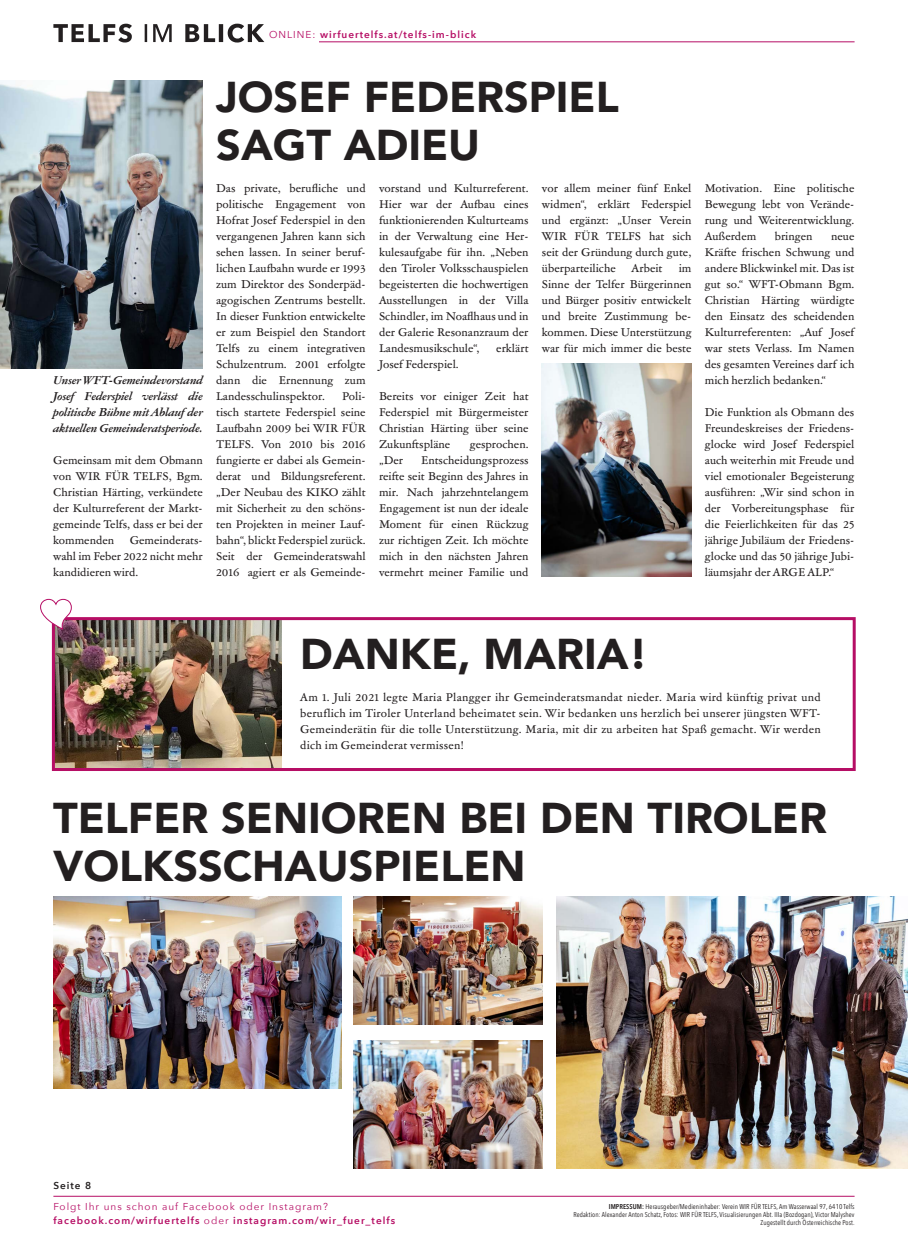
<style>
.page{position:relative;width:908px;height:1248px;background:#fff}
.page>*{position:absolute;margin:0;border:0;box-sizing:border-box;transform-origin:0 0}
.H1_new{font:900 43px/48px "Avenir";color:#231f20}
.Fliesstext{font:11px/16px "Garamond ATF Text";color:#231f20;text-align:justify}
.Fliesstext-2{font:italic 700 11px/16px "Garamond ATF Text";color:#231f20;text-align:justify}
.H_fliesstext{font:600 10px "Avenir Next";letter-spacing:.1em;color:#b60e65}
.H_fliesstext-2{font:10px "Avenir Next";letter-spacing:.1em;color:#b60e65}
.H_fliesstext-3{font:600 10px "Avenir Next";letter-spacing:.1em;color:#231f20}
.H_fliesstext_neu{font:7px "Avenir Next Condensed";letter-spacing:.01em;color:#231f20}
.s1{font-weight:400}
.s2{font-weight:600}
</style>
<div class="page">
<img style="left:53px;top:896px;width:288px;height:192px">
<img style="left:353px;top:896px;width:189px;height:128px">
<img style="left:353px;top:1040px;width:189px;height:128px">
<img style="left:556px;top:896px;width:351px;height:272px">
<img style="left:56px;top:621px;width:225px;height:146px">
<div style="left:52px;top:617px;width:803px;height:154px;border:3px solid #b60e65"></div>
<svg style="left:40px;top:598px;width:32px;height:32px"></svg>
<img style="left:0;top:80px;width:203px;height:288px">
<img style="left:541px;top:363px;width:150px;height:213px">
<svg style="left:53px;top:24px;width:211px;height:19px"></svg>
<hr style="left:319px;top:41px;width:535px;height:1px;background:#b60e65">
<hr style="left:53px;top:1195px;width:801px;height:1px;background:#b60e65">
<p class="H_fliesstext" style="left:269px;top:26px;width:208px"><span class="s1">ONLINE:</span> wirfuertelfs.at/telfs-im-blick</p>
<p class="Fliesstext-2" style="left:53px;top:372px;width:151px">Unser WFT-Gemeindevorstand Josef Federspiel verlässt die politische Bühne mit Ablauf der aktuellen Gemeinderatsperiode.</p>
<p class="Fliesstext" style="left:53px;top:452px;width:151px">Gemeinsam mit dem Obmann von WIR FÜR TELFS, Bgm.<br>Christian Härting, verkündete der Kulturreferent der Markt&shy;gemeinde Telfs, dass er bei der kommenden</p>
<p class="Fliesstext" style="left:53px;top:532px;width:151px;text-indent:76px">Gemeinderats&shy;wahl im Feber 2022 nicht mehr kandidieren wird.</p>
<p class="H1_new" style="left:216px;top:72px;width:404px">JOSEF FEDERSPIEL<br>SAGT ADIEU</p>
<p class="Fliesstext" style="left:216px;top:180px;width:151px">Das private, berufliche und politische Engagement von Hofrat Josef Federspiel in den vergangenen Jahren kann sich sehen lassen. In seiner beruf&shy;lichen Laufbahn wurde er 1993 zum Direktor des Sonderpäd&shy;agogischen Zentrums bestellt.<br>In dieser Funktion entwickelte er zum Beispiel den Standort Telfs zu einem integrativen Schulzentrum. 2001 erfolgte dann die Ernennung zum Landesschulinspektor.</p>
<p class="Fliesstext" style="left:216px;top:388px;width:151px;text-indent:126px">Poli&shy;tisch startete Federspiel seine Laufbahn 2009 bei WIR FÜR TELFS. Von 2010 bis 2016 fungierte er dabei als Gemein&shy;derat und Bildungsreferent. „Der Neubau des KIKO zählt mit Sicherheit zu den schöns&shy;ten Projekten in meiner Lauf&shy;bahn“, blickt Federspiel zurück.<br>Seit der Gemeinderatswahl 2016 agiert er als Gemeinde-</p>
<p class="Fliesstext" style="left:379px;top:180px;width:151px">vorstand und Kulturreferent.<br>Hier war der Aufbau eines funktionierenden Kulturteams in der Verwaltung eine Her&shy;kulesaufgabe für ihn. „Neben den Tiroler Volksschauspielen begeisterten die hochwertigen Ausstellungen in der Villa Schindler, im Noaflhaus und in der Galerie Resonanzraum der Landesmusikschule“,</p>
<p class="Fliesstext" style="left:496px;top:340px;width:34px">erklärt</p>
<p class="Fliesstext" style="left:379px;top:356px;width:81px">Josef Federspiel.</p>
<p class="Fliesstext" style="left:379px;top:388px;width:151px">Bereits vor einiger Zeit hat Federspiel mit Bürgermeister Christian Härting über seine Zukunftspläne</p>
<p class="Fliesstext" style="left:469px;top:436px;width:60px">gesprochen.</p>
<p class="Fliesstext" style="left:379px;top:452px;width:151px;text-indent:42px">Entscheidungsprozess reifte seit Beginn des Jahres in mir. Nach jahrzehntelangem Engagement ist nun der ideale Moment für einen Rückzug zur richtigen Zeit. Ich möchte mich in den nächsten Jahren vermehrt meiner Familie und</p>
<p class="Fliesstext" style="left:379px;top:452px;width:26px">„Der</p>
<p class="Fliesstext" style="left:541px;top:180px;width:151px">vor allem meiner fünf Enkel widmen“, erklärt Federspiel und ergänzt: „Unser Verein WIR FÜR TELFS hat sich seit der Gründung durch gute, überparteiliche</p>
<p class="Fliesstext" style="left:631px;top:260px;width:32px">Arbeit</p>
<p class="Fliesstext" style="left:541px;top:260px;width:151px;text-indent:137px">im Sinne der Telfer Bürgerinnen und Bürger positiv entwickelt und breite Zustimmung be&shy;kommen. Diese Unterstützung war für mich immer die beste</p>
<p class="Fliesstext" style="left:704px;top:180px;width:151px">Motivation. Eine politische Bewegung lebt von Verände&shy;rung und Weiterentwicklung.<br>Außerdem</p>
<p class="Fliesstext" style="left:774px;top:228px;width:39px">bringen</p>
<p class="Fliesstext" style="left:704px;top:228px;width:151px;text-indent:126px">neue Kräfte frischen Schwung und andere Blickwinkel mit. Das ist gut so.“ WFT-Obmann Bgm.<br>Christian Härting würdigte den Einsatz des scheidenden Kulturreferenten: „Auf Josef war stets Verlass. Im Namen des gesamten Vereines darf ich mich herzlich bedanken.“</p>
<p class="Fliesstext" style="left:704px;top:404px;width:151px">Die Funktion als Obmann des Freundeskreises der Friedens&shy;glocke wird Josef Federspiel auch weiterhin mit Freude und viel emotionaler Begeisterung ausführen: „Wir sind schon in der Vorbereitungsphase für die Feierlichkeiten für das 25 jährige Jubiläum der Friedens&shy;glocke und das 50 jährige Jubi&shy;läumsjahr der ARGE ALP.“</p>
<p class="H1_new" style="left:300px;top:628px;width:349px">DANKE, MARIA!</p>
<p class="Fliesstext" style="left:300px;top:688px;width:521px">Am 1. Juli 2021 legte Maria Plangger ihr Gemeinderatsmandat nieder. Maria wird künftig privat und beruflich im Tiroler Unterland beheimatet sein. Wir bedanken uns herzlich bei unserer jüngsten WFT-Gemeinderätin für die tolle Unterstützung. Maria, mit dir zu arbeiten hat Spaß gemacht. Wir werden dich im Gemeinderat vermissen!</p>
<p class="H1_new" style="left:53px;top:792px;width:775px">TELFER SENIOREN BEI DEN TIROLER<br>VOLKSSCHAUSPIELEN</p>
<p class="H_fliesstext-3" style="left:53px;top:1177px;width:39px">Seite 8</p>
<p class="H_fliesstext-2" style="left:53px;top:1197px;width:276px">Folgt Ihr uns schon auf Facebook oder Instagram?</p>
<p class="H_fliesstext" style="left:53px;top:1211px;width:343px">facebook.com/wirfuertelfs <span class="s1">oder</span> instagram.com/wir_fuer_telfs</p>
<p class="H_fliesstext_neu" style="left:608px;top:1200px;width:247px"><span class="s2">IMPRESSUM:</span> Herausgeber/Medieninhaber: Verein WIR FÜR TELFS, Am Wasserwaal 97, 6410 Telfs</p>
<p class="H_fliesstext_neu" style="left:573px;top:1208px;width:282px">Redaktion: Alexander Anton Schatz, Fotos: WIR FÜR TELFS, Visualisierungen Abt. IIIa (Bozdogan), Victor Malyshev</p>
<p class="H_fliesstext_neu" style="left:760px;top:1216px;width:95px">Zugestellt durch Österreichische Post.</p>
</div>
